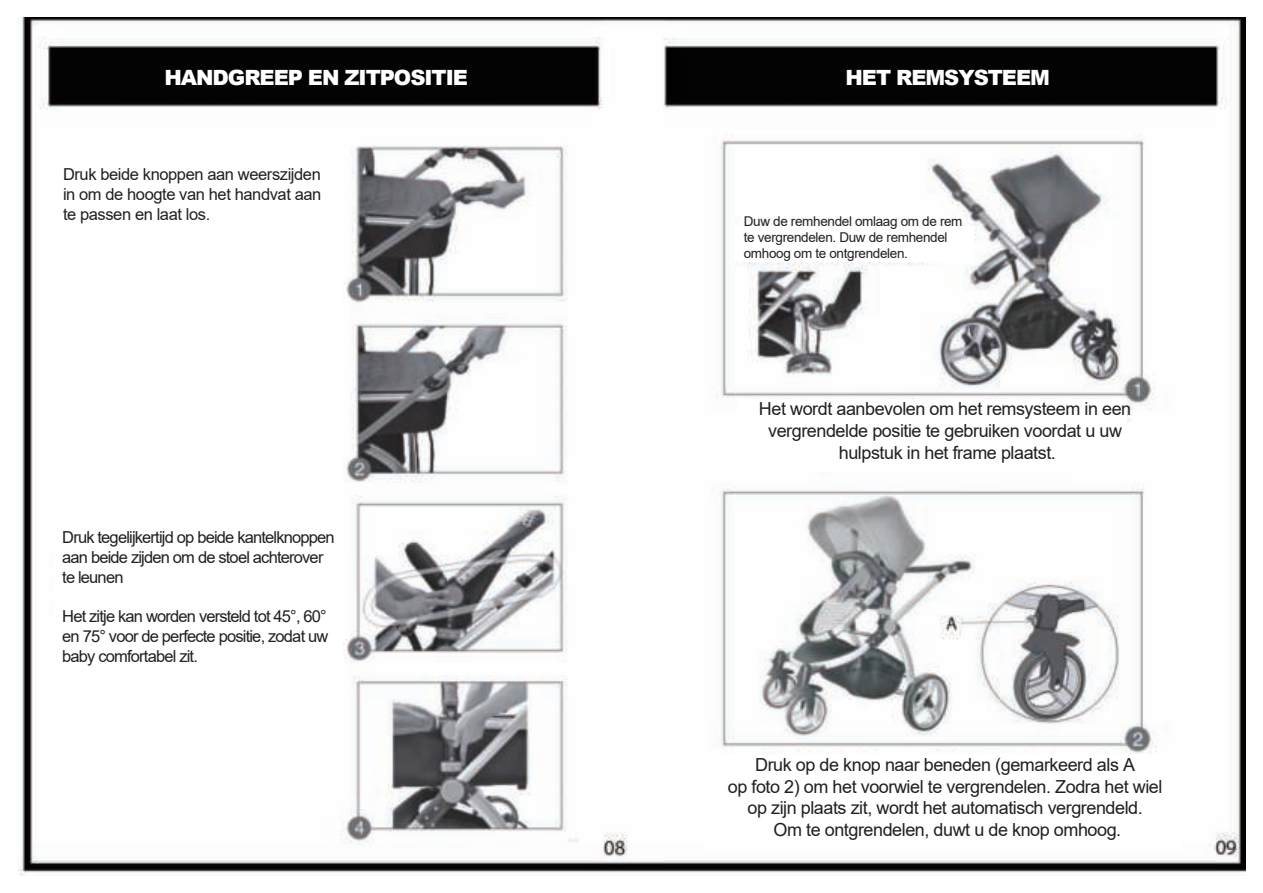
<style>
.page{position:relative;width:1263px;height:893px;background:#fff}
.page>*{position:absolute;margin:0;border:0;box-sizing:border-box;transform-origin:0 0}
.t1{font:900 21px "Arial";letter-spacing:-.05em;color:#fff}
.t2{font:18px/21.6px "Arial";letter-spacing:-.025em;color:#231f20;text-align:center}
.t3{font:16.5px/19.8px "Arial";letter-spacing:-.05em;color:#231f20;text-align:justify}
.t4{font:13.5px/16.2px "Arial";letter-spacing:-.025em;color:#231f20}
</style>
<div class="page">
<img style="left:19px;top:18px;width:1226px;height:857px">
<div style="left:115px;top:61px;width:388px;height:34px;background:#030303"></div>
<div style="left:759px;top:61px;width:342px;height:34px;background:#030303"></div>
<div style="left:55px;top:157px;width:288px;height:554px;background:#fff"></div>
<div style="left:735px;top:226px;width:239px;height:36px;background:#fff"></div>
<div style="left:704px;top:755px;width:476px;height:96px;background:#fff"></div>
<div style="left:737px;top:399px;width:389px;height:73px;background:#fff"></div>
<p class="t1" style="left:164px;top:65px;width:305px">HANDGREEP EN ZITPOSITIE</p>
<p class="t1" style="left:845px;top:65px;width:206px">HET REMSYSTEEM</p>
<p class="t3" style="left:63px;top:166px;width:260px">Druk beide knoppen aan weerszijden in om de hoogte van het handvat aan te passen en laat los.</p>
<p class="t3" style="left:62px;top:529px;width:274px;text-align:left">Druk tegelijkertijd op beide kantelknoppen aan beide zijden om de stoel achterover te leunen</p>
<p class="t3" style="left:62px;top:608px;width:268px">Het zitje kan worden versteld tot 45°, 60° en 75° voor de perfecte positie, zodat uw baby comfortabel zit.</p>
<p class="t4" style="left:744px;top:214px;width:220px">Duw de remhendel omlaag om de rem te vergrendelen. Duw de remhendel omhoog om te ontgrendelen.</p>
<p class="t2" style="left:759px;top:400px;width:374px">Het wordt aanbevolen om het remsysteem in een vergrendelde positie te gebruiken voordat u uw hulpstuk in het frame plaatst.</p>
<p class="t2" style="left:728px;top:756px;width:436px">Druk op de knop naar beneden (gemarkeerd als A<br>op foto 2) om het voorwiel te vergrendelen. Zodra het wiel op zijn plaats zit, wordt het automatisch vergrendeld.<br>Om te ontgrendelen, duwt u de knop omhoog.</p>
</div>
